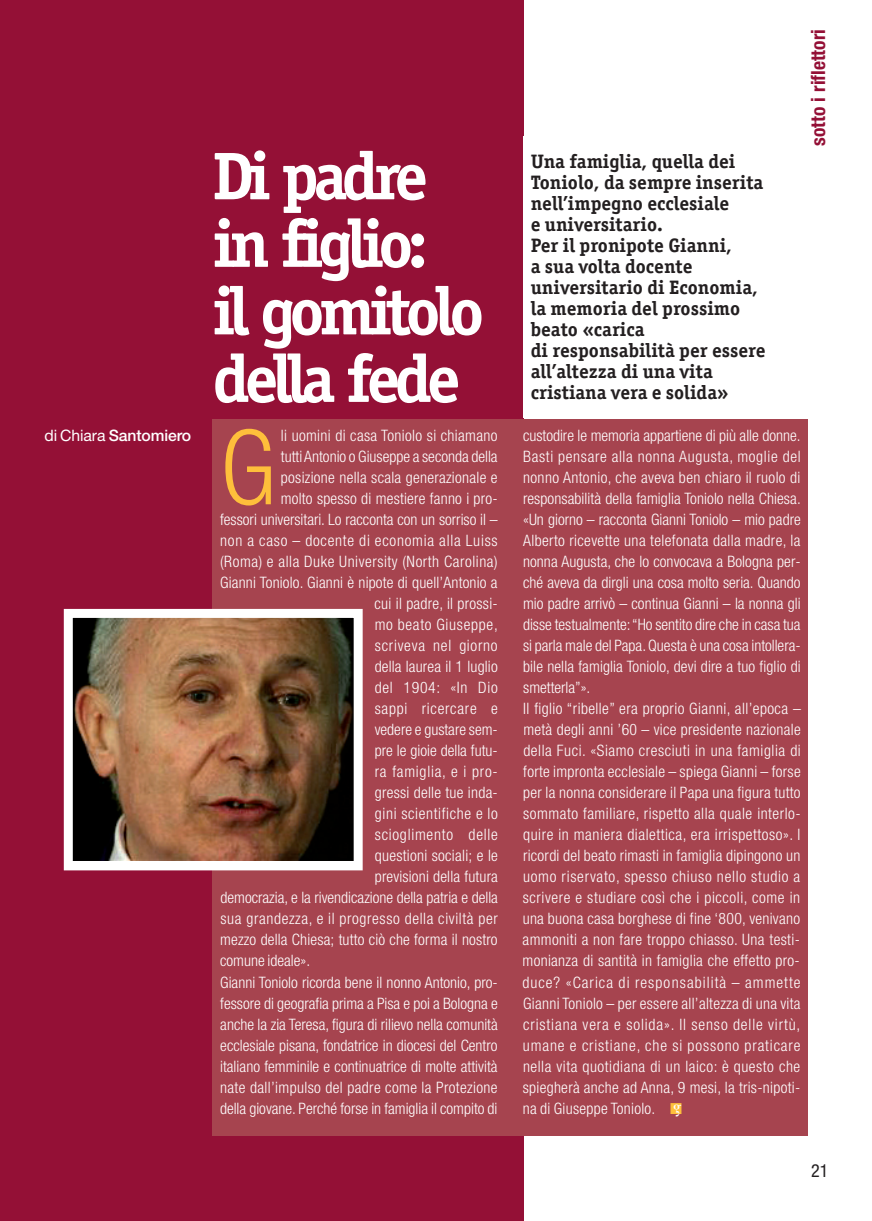
<style>
.page{position:relative;width:872px;height:1221px;background:#fff}
.page>*{position:absolute;margin:0;border:0;box-sizing:border-box;transform-origin:0 0}
.t1{font:300 condensed 103.95px "Helvetica Neue LT Std";color:#febf3b}
.t2{font:700 67.5px/67.5px "Officina Serif";letter-spacing:-.085em;color:#fff}
.t3{font:700 19.5px/21px "Officina Serif Std";color:#231f20}
.t4{font:700 condensed 19.5px "Helvetica Neue LT Std";color:#941036}
.t5{font:condensed 18px "Helvetica Neue LT Std";color:#231f20}
.t6{font:300 condensed 15.75px/21px "Helvetica Neue LT Std";letter-spacing:.02em;color:#fff}
.t7{font:300 condensed 15.75px "Helvetica Neue LT Std";color:#fff}
.t8{font:300 condensed 15.75px "Helvetica Neue LT Std";letter-spacing:.05em;color:#fff}
.t9{font:300 condensed 15.75px "Helvetica Neue LT Std";letter-spacing:.04em;color:#fff}
.t10{font:500 15.75px "Helvetica Neue LT Std";letter-spacing:-.005em;color:#fff}
.t11{font:300 condensed 15.75px "Helvetica Neue LT Std";letter-spacing:.045em;color:#fff}
.s1{font-weight:400}
.s2{color:#febf3b}
</style>
<div class="page">
<div style="left:0;top:0;width:523px;height:1220px;background:#941036"></div>
<div style="left:213px;top:419px;width:595px;height:716px;background:#a6444f"></div>
<img style="left:74px;top:619px;width:279px;height:241px">
<div style="left:64px;top:609px;width:299px;height:261px;border:9px solid #fff"></div>
<p class="t10" style="left:44px;top:430px;width:148px"><span class="s1">di Chiara</span> Santomiero</p>
<h2 class="t2" style="left:212px;top:148px;width:273px">Di padre in figlio:<br>il gomitolo della fede</h2>
<h1 class="t1" style="left:220px;top:430px;width:57px">G</h1>
<p class="t6" style="left:281px;top:426px;width:218px">li uomini di casa Toniolo si chiamano</p>
<p class="t7" style="left:281px;top:451px;width:218px">tutti Antonio o Giuseppe a seconda della</p>
<p class="t6" style="left:281px;top:468px;width:218px">posizione nella scala generazionale e</p>
<p class="t6" style="left:281px;top:489px;width:218px">molto spesso di mestiere fanno i pro-</p>
<p class="t7" style="left:220px;top:514px;width:279px">fessori universitari. Lo racconta con un sorriso il –</p>
<p class="t8" style="left:220px;top:535px;width:279px">non a caso – docente di economia alla Luiss</p>
<p class="t6" style="left:220px;top:552px;width:279px">(Roma) e alla Duke University (North Carolina)</p>
<p class="t6" style="left:220px;top:573px;width:279px">Gianni Toniolo. Gianni è nipote di quell’Antonio a</p>
<p class="t6" style="left:374px;top:594px;width:125px">cui il padre, il prossi-</p>
<p class="t11" style="left:375px;top:619px;width:125px">mo beato Giuseppe,</p>
<p class="t8" style="left:375px;top:640px;width:124px">scriveva nel giorno</p>
<p class="t6" style="left:375px;top:657px;width:124px">della laurea il 1 luglio</p>
<p class="t8" style="left:375px;top:682px;width:124px">del 1904: «In Dio</p>
<p class="t8" style="left:375px;top:703px;width:124px">sappi ricercare e</p>
<p class="t7" style="left:375px;top:724px;width:124px">vedere e gustare sem-</p>
<p class="t7" style="left:375px;top:745px;width:124px">pre le gioie della futu-</p>
<p class="t8" style="left:375px;top:766px;width:124px">ra famiglia, e i pro-</p>
<p class="t6" style="left:375px;top:783px;width:124px">gressi delle tue inda-</p>
<p class="t9" style="left:375px;top:808px;width:124px">gini scientifiche e lo</p>
<p class="t8" style="left:375px;top:829px;width:124px">scioglimento delle</p>
<p class="t6" style="left:375px;top:846px;width:125px">questioni sociali; e le</p>
<p class="t6" style="left:375px;top:867px;width:125px">previsioni della futura</p>
<p class="t7" style="left:220px;top:892px;width:279px">democrazia, e la rivendicazione della patria e della</p>
<p class="t9" style="left:220px;top:913px;width:279px">sua grandezza, e il progresso della civiltà per</p>
<p class="t6" style="left:220px;top:930px;width:279px">mezzo della Chiesa; tutto ciò che forma il nostro</p>
<p class="t7" style="left:220px;top:955px;width:91px">comune ideale».</p>
<p class="t7" style="left:220px;top:976px;width:279px">Gianni Toniolo ricorda bene il nonno Antonio, pro-</p>
<p class="t7" style="left:220px;top:997px;width:279px">fessore di geografia prima a Pisa e poi a Bologna e</p>
<p class="t7" style="left:220px;top:1018px;width:279px">anche la zia Teresa, figura di rilievo nella comunità</p>
<p class="t7" style="left:220px;top:1039px;width:279px">ecclesiale pisana, fondatrice in diocesi del Centro</p>
<p class="t6" style="left:220px;top:1056px;width:279px">italiano femminile e continuatrice di molte attività</p>
<p class="t6" style="left:220px;top:1077px;width:279px">nate dall’impulso del padre come la Protezione</p>
<p class="t7" style="left:220px;top:1102px;width:279px">della giovane. Perché forse in famiglia il compito di</p>
<p class="t3" style="left:530px;top:152px;width:236px">Una famiglia, quella dei<br>Toniolo, da sempre inserita nell’impegno ecclesiale<br>e universitario.<br>Per il pronipote Gianni,<br>a sua volta docente universitario di Economia, la memoria del prossimo beato «carica<br>di responsabilità per essere all’altezza di una vita cristiana vera e solida»</p>
<p class="t4" style="left:811px;top:146px;width:118px;rotate:-90deg">sotto i riflettori</p>
<p class="t6" style="left:522px;top:426px;width:280px">custodire le memoria appartiene di più alle donne.<br>Basti pensare alla nonna Augusta, moglie del nonno Antonio, che aveva ben chiaro il ruolo di responsabilità della famiglia Toniolo nella Chiesa. «Un giorno – racconta Gianni Toniolo – mio padre Alberto ricevette una telefonata dalla madre, la nonna Augusta, che lo convocava a Bologna per&shy;ché aveva da dirgli una cosa molto seria. Quando mio padre arrivò – continua Gianni – la nonna gli disse testualmente: “Ho sentito dire che in casa tua si parla male del Papa. Questa è una cosa intollera&shy;bile nella famiglia Toniolo, devi dire a tuo figlio di smetterla”».<br>Il figlio “ribelle” era proprio Gianni, all’epoca – metà degli anni ’60 – vice presidente nazionale della Fuci. «Siamo cresciuti in una famiglia di forte impronta ecclesiale – spiega Gianni – forse per la nonna considerare il Papa una figura tutto sommato familiare, rispetto alla quale interlo&shy;quire in maniera dialettica, era irrispettoso». I ricordi del beato rimasti in famiglia dipingono un uomo riservato, spesso chiuso nello studio a scrivere e studiare così che i piccoli, come in una buona casa borghese di fine ‘800, venivano ammoniti a non fare troppo chiasso. Una testi&shy;monianza di santità in famiglia che effetto pro&shy;duce? «Carica di responsabilità – ammette Gianni Toniolo – per essere all’altezza di una vita cristiana vera e solida». Il senso delle virtù, umane e cristiane, che si possono praticare nella vita quotidiana di un laico: è questo che spiegherà anche ad Anna, 9 mesi, la tris-nipoti&shy;na di Giuseppe Toniolo. <span class="s2">■</span><sup>g</sup></p>
<p class="t5" style="left:811px;top:1163px;width:19px">21</p>
</div>
